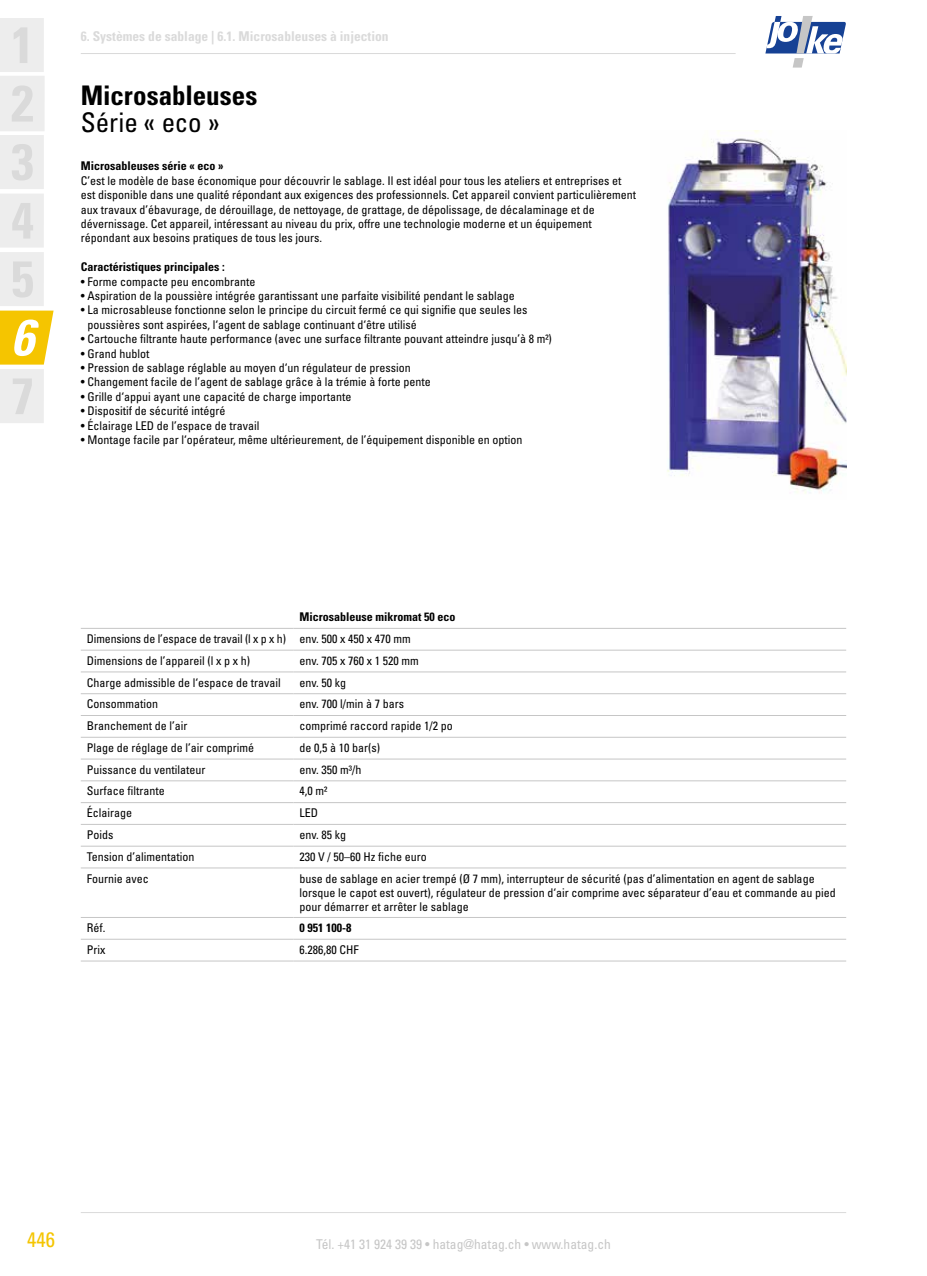
<style>
.page{position:relative;width:927px;height:1276px;background:#fff}
.page>*{position:absolute;margin:0;border:0;box-sizing:border-box;transform-origin:0 0}
.t1{font:italic 700 condensed 51px "Univers LT Pro";color:#fff}
.t2{font:700 condensed 27px "Univers LT Pro";letter-spacing:-.005em;color:#000}
.t3{font:condensed 27px "Univers LT Pro";letter-spacing:-.005em;color:#000}
.t4{font:condensed 21px "Univers LT Pro";color:#f5c500}
.t5{font:700 condensed 13.5px "Univers LT Pro";color:#dadada}
.t6{font:condensed 13.5px "Univers LT Pro";color:#c6c6c6}
.t7{font:condensed 12px/14.4px "Univers LT Pro";color:#000}
.t8{font:700 condensed 12px "Univers LT Pro";color:#000}
</style>
<div class="page">
<hr style="left:81px;top:1212px;width:765px;height:1px;background:#dadada">
<hr style="left:81px;top:53px;width:655px;height:1px;background:#dadada">
<svg style="left:765px;top:16px;width:81px;height:52px"></svg>
<svg style="left:0;top:18px;width:54px;height:405px"></svg>
<img style="left:667px;top:130px;width:179px;height:364px">
<hr style="left:293px;top:960px;width:553px;height:1px;background:#c6c6c6">
<hr style="left:81px;top:960px;width:212px;height:1px;background:#c6c6c6">
<hr style="left:293px;top:939px;width:553px;height:1px;background:#c6c6c6">
<hr style="left:81px;top:939px;width:212px;height:1px;background:#c6c6c6">
<hr style="left:293px;top:917px;width:553px;height:1px;background:#c6c6c6">
<hr style="left:81px;top:917px;width:212px;height:1px;background:#c6c6c6">
<hr style="left:293px;top:867px;width:553px;height:1px;background:#c6c6c6">
<hr style="left:81px;top:867px;width:212px;height:1px;background:#c6c6c6">
<hr style="left:293px;top:846px;width:553px;height:1px;background:#c6c6c6">
<hr style="left:81px;top:846px;width:212px;height:1px;background:#c6c6c6">
<hr style="left:293px;top:824px;width:553px;height:1px;background:#c6c6c6">
<hr style="left:81px;top:824px;width:212px;height:1px;background:#c6c6c6">
<hr style="left:293px;top:802px;width:553px;height:1px;background:#c6c6c6">
<hr style="left:81px;top:802px;width:212px;height:1px;background:#c6c6c6">
<hr style="left:293px;top:780px;width:553px;height:1px;background:#c6c6c6">
<hr style="left:81px;top:780px;width:212px;height:1px;background:#c6c6c6">
<hr style="left:293px;top:758px;width:553px;height:1px;background:#c6c6c6">
<hr style="left:81px;top:758px;width:212px;height:1px;background:#c6c6c6">
<hr style="left:293px;top:737px;width:553px;height:1px;background:#c6c6c6">
<hr style="left:81px;top:737px;width:212px;height:1px;background:#c6c6c6">
<hr style="left:293px;top:715px;width:553px;height:1px;background:#c6c6c6">
<hr style="left:81px;top:715px;width:212px;height:1px;background:#c6c6c6">
<hr style="left:293px;top:693px;width:553px;height:1px;background:#c6c6c6">
<hr style="left:81px;top:693px;width:212px;height:1px;background:#c6c6c6">
<hr style="left:293px;top:671px;width:553px;height:1px;background:#c6c6c6">
<hr style="left:81px;top:671px;width:212px;height:1px;background:#c6c6c6">
<hr style="left:293px;top:650px;width:553px;height:1px;background:#c6c6c6">
<hr style="left:81px;top:650px;width:212px;height:1px;background:#c6c6c6">
<hr style="left:293px;top:628px;width:553px;height:1px;background:#c6c6c6">
<hr style="left:81px;top:628px;width:212px;height:1px;background:#c6c6c6">
<h1 class="t1" style="left:11px;top:306px;width:24px">6</h1>
<p class="t5" style="left:81px;top:27px;width:309px">6. Systèmes de sablage | 6.1. Microsableuses à injection</p>
<h2 class="t2" style="left:81px;top:78px;width:178px">Microsableuses</h2>
<h2 class="t3" style="left:81px;top:106px;width:140px">Série « eco »</h2>
<p class="t8" style="left:81px;top:159px;width:144px">Microsableuses série « eco »</p>
<p class="t7" style="left:81px;top:173px;width:557px">C’est le modèle de base économique pour découvrir le sablage. Il est idéal pour tous les ateliers et entreprises et est disponible dans une qualité répondant aux exigences des professionnels. Cet appareil convient particulièrement aux travaux d’ébavurage, de dérouillage, de nettoyage, de grattage, de dépolissage, de décalaminage et de dévernissage. Cet appareil, intéressant au niveau du prix, offre une technologie moderne et un équipement répondant aux besoins pratiques de tous les jours.</p>
<p class="t8" style="left:81px;top:259px;width:145px">Caractéristiques principales :</p>
<p class="t7" style="left:81px;top:274px;width:176px">• Forme compacte peu encombrante</p>
<p class="t7" style="left:81px;top:288px;width:435px">• Aspiration de la poussière intégrée garantissant une parfaite visibilité pendant le sablage</p>
<p class="t7" style="left:87px;top:303px;width:441px;text-indent:-7px">• La microsableuse fonctionne selon le principe du circuit fermé ce qui signifie que seules les poussières sont aspirées, l‘agent de sablage continuant d‘être utilisé</p>
<p class="t7" style="left:81px;top:331px;width:473px">• Cartouche filtrante haute performance (avec une surface filtrante pouvant atteindre jusqu’à 8 m²)</p>
<p class="t7" style="left:81px;top:346px;width:70px">• Grand hublot</p>
<p class="t7" style="left:81px;top:360px;width:331px">• Pression de sablage réglable au moyen d‘un régulateur de pression</p>
<p class="t7" style="left:81px;top:375px;width:351px">• Changement facile de l’agent de sablage grâce à la trémie à forte pente</p>
<p class="t7" style="left:81px;top:389px;width:272px">• Grille d‘appui ayant une capacité de charge importante</p>
<p class="t7" style="left:81px;top:403px;width:146px">• Dispositif de sécurité intégré</p>
<p class="t7" style="left:81px;top:418px;width:180px">• Éclairage LED de l’espace de travail</p>
<p class="t7" style="left:81px;top:432px;width:443px">• Montage facile par l‘opérateur, même ultérieurement, de l’équipement disponible en option</p>
<p class="t8" style="left:299px;top:609px;width:157px">Microsableuse mikromat 50 eco</p>
<p class="t7" style="left:87px;top:628px;width:326px;line-height:21.8px">Dimensions de l’espace de travail (l x p x h) env. 500 x 450 x 470 mm<br>Dimensions de l’appareil (l x p x h)</p>
<p class="t7" style="left:299px;top:653px;width:121px">env. 705 x 760 x 1 520 mm</p>
<p class="t7" style="left:87px;top:675px;width:195px">Charge admissible de l‘espace de travail</p>
<p class="t7" style="left:299px;top:675px;width:48px">env. 50 kg</p>
<p class="t7" style="left:87px;top:697px;width:73px">Consommation</p>
<p class="t7" style="left:299px;top:697px;width:106px">env. 700 l/min à 7 bars</p>
<p class="t7" style="left:87px;top:718px;width:102px">Branchement de l’air</p>
<p class="t7" style="left:299px;top:718px;width:155px">comprimé raccord rapide 1/2 po</p>
<p class="t7" style="left:87px;top:740px;width:169px">Plage de réglage de l’air comprimé</p>
<p class="t7" style="left:299px;top:740px;width:82px">de 0,5 à 10 bar(s)</p>
<p class="t7" style="left:87px;top:762px;width:120px">Puissance du ventilateur</p>
<p class="t7" style="left:299px;top:762px;width:64px">env. 350 m³/h</p>
<p class="t7" style="left:87px;top:784px;width:79px">Surface filtrante</p>
<p class="t7" style="left:299px;top:784px;width:29px">4,0 m²</p>
<p class="t7" style="left:87px;top:805px;width:47px">Éclairage</p>
<p class="t7" style="left:299px;top:805px;width:20px">LED</p>
<p class="t7" style="left:87px;top:827px;width:28px">Poids</p>
<p class="t7" style="left:299px;top:827px;width:48px">env. 85 kg</p>
<p class="t7" style="left:87px;top:849px;width:109px">Tension d’alimentation</p>
<p class="t7" style="left:299px;top:849px;width:129px">230 V / 50–60 Hz fiche euro</p>
<p class="t7" style="left:87px;top:871px;width:63px">Fournie avec</p>
<p class="t7" style="left:299px;top:871px;width:538px">buse de sablage en acier trempé (Ø 7 mm), interrupteur de sécurité (pas d’alimentation en agent de sablage lorsque le capot est ouvert), régulateur de pression d‘air comprime avec séparateur d’eau et commande au pied pour démarrer et arrêter le sablage</p>
<p class="t7" style="left:87px;top:920px;width:20px">Réf.</p>
<p class="t8" style="left:299px;top:920px;width:53px">0 951 100-8</p>
<p class="t7" style="left:87px;top:942px;width:20px">Prix</p>
<p class="t7" style="left:299px;top:942px;width:61px">6.286,80 CHF</p>
<h3 class="t4" style="left:27px;top:1226px;width:29px">446</h3>
<p class="t6" style="left:316px;top:1235px;width:296px">Tél. +41 31 924 39 39 • hatag@hatag.ch • www.hatag.ch</p>
</div>
